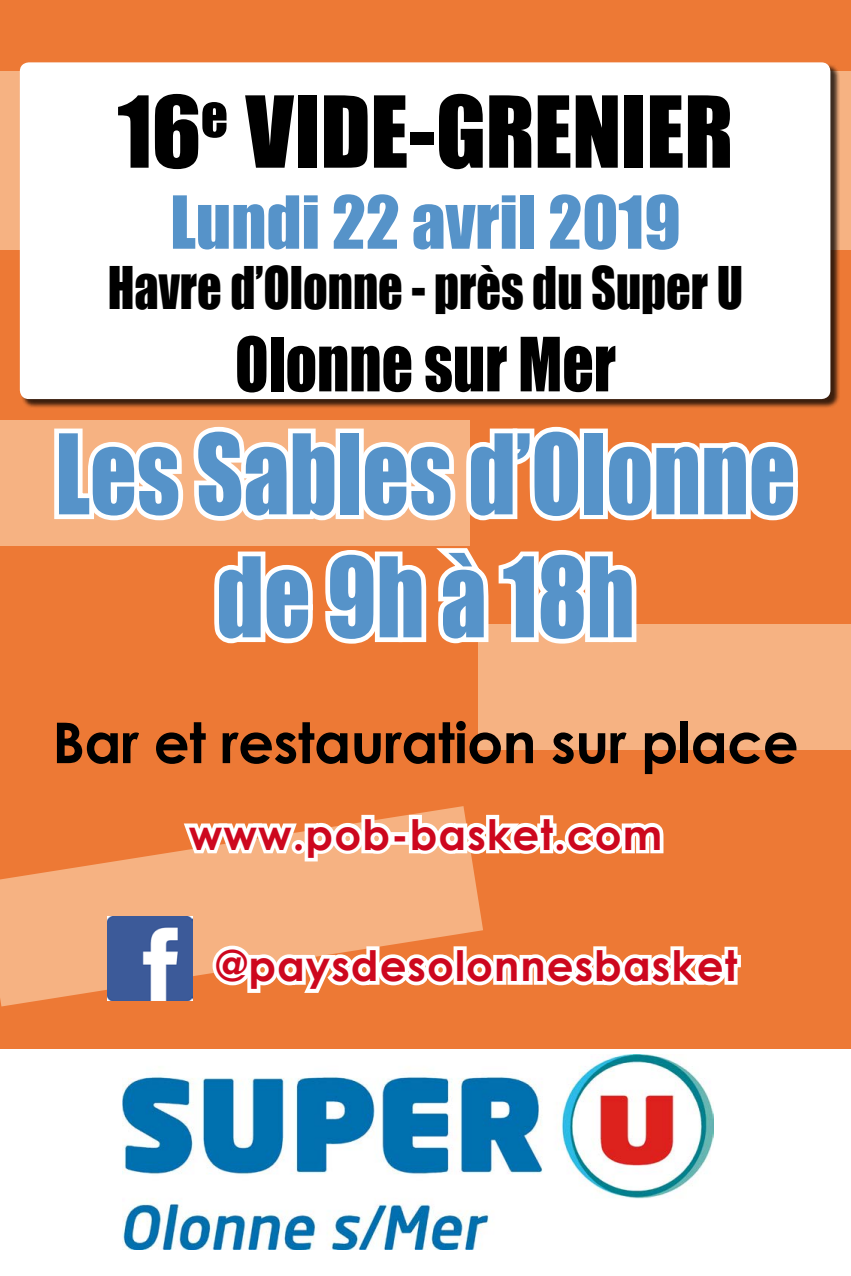
<style>
.page{position:relative;width:851px;height:1276px;background:#fff}
.page>*{position:absolute;margin:0;border:0;box-sizing:border-box;transform-origin:0 0}
.t1{font:102.45px/122.9px "Impact";color:#5693c9;text-align:center;scale:.89 1}
.t2{font:91.5px "Impact";letter-spacing:-.01em;color:#000}
.t3{font:69px "Impact";color:#000;scale:.89 1}
.t4{font:67.5px "Impact";color:#5693c9}
.t5{font:700 56.25px "Century Gothic";letter-spacing:-.01em;color:#000}
.t6{font:54px "Impact";color:#000;scale:.89 1}
.t7{font:700 42px "Century Gothic";letter-spacing:.025em;color:#cd071e}
</style>
<div class="page">
<div style="left:0;top:0;width:850px;height:1276px;background:#ed7935"></div>
<div style="left:0;top:71px;width:850px;height:178px;background:#f6b282"></div>
<div style="left:0;top:420px;width:469px;height:125px;background:#f6b282"></div>
<svg style="left:0;top:806px;width:483px;height:200px;fill:#f6b282"></svg>
<div style="left:478px;top:624px;width:372px;height:125px;background:#f6b282"></div>
<div style="left:21px;top:64px;width:818px;height:345px;background:#000;opacity:.75"></div>
<div style="left:20px;top:62px;width:810px;height:337px;background:#fff;border-radius:9px"></div>
<svg style="left:54px;top:426px;width:291px;height:95px"></svg>
<div style="left:335px;top:428px;width:28px;height:91px;border:10px solid #fff"></div>
<svg style="left:353px;top:420px;width:236px;height:108px"></svg>
<div style="left:579px;top:428px;width:28px;height:91px;border:10px solid #fff"></div>
<svg style="left:597px;top:434px;width:201px;height:87px"></svg>
<svg style="left:207px;top:543px;width:430px;height:101px"></svg>
<svg style="left:105px;top:399px;width:641px;height:2px"></svg>
<div style="left:0;top:1049px;width:850px;height:227px;background:#fff"></div>
<img style="left:122px;top:1054px;width:591px;height:195px">
<svg style="left:178px;top:811px;width:220px;height:54px"></svg>
<div style="left:391px;top:832px;width:18px;height:13px;border:8px solid #fff"></div>
<svg style="left:405px;top:811px;width:259px;height:49px"></svg>
<svg style="left:207px;top:940px;width:534px;height:56px"></svg>
<img style="left:108px;top:916px;width:84px;height:85px">
<h2 class="t2" style="left:117px;top:61px;width:617px">16<sup>e</sup> VIDE-GRENIER</h2>
<h3 class="t4" style="left:170px;top:170px;width:512px">Lundi 22 avril 2019</h3>
<p class="t6" style="left:108px;top:245px;width:715px">Havre d’Olonne - près du Super U</p>
<h3 class="t3" style="left:235px;top:311px;width:429px">Olonne sur Mer</h3>
<h1 class="t1" style="left:55px;top:410px;width:833px">Les Sables d’Olonne de 9h à 18h</h1>
<h3 class="t5" style="left:52px;top:700px;width:747px">Bar et restauration sur place</h3>
<p class="t7" style="left:189px;top:802px;width:475px">www.pob-basket.com</p>
<p class="t7" style="left:216px;top:934px;width:522px">@paysdesolonnesbasket</p>
</div>
